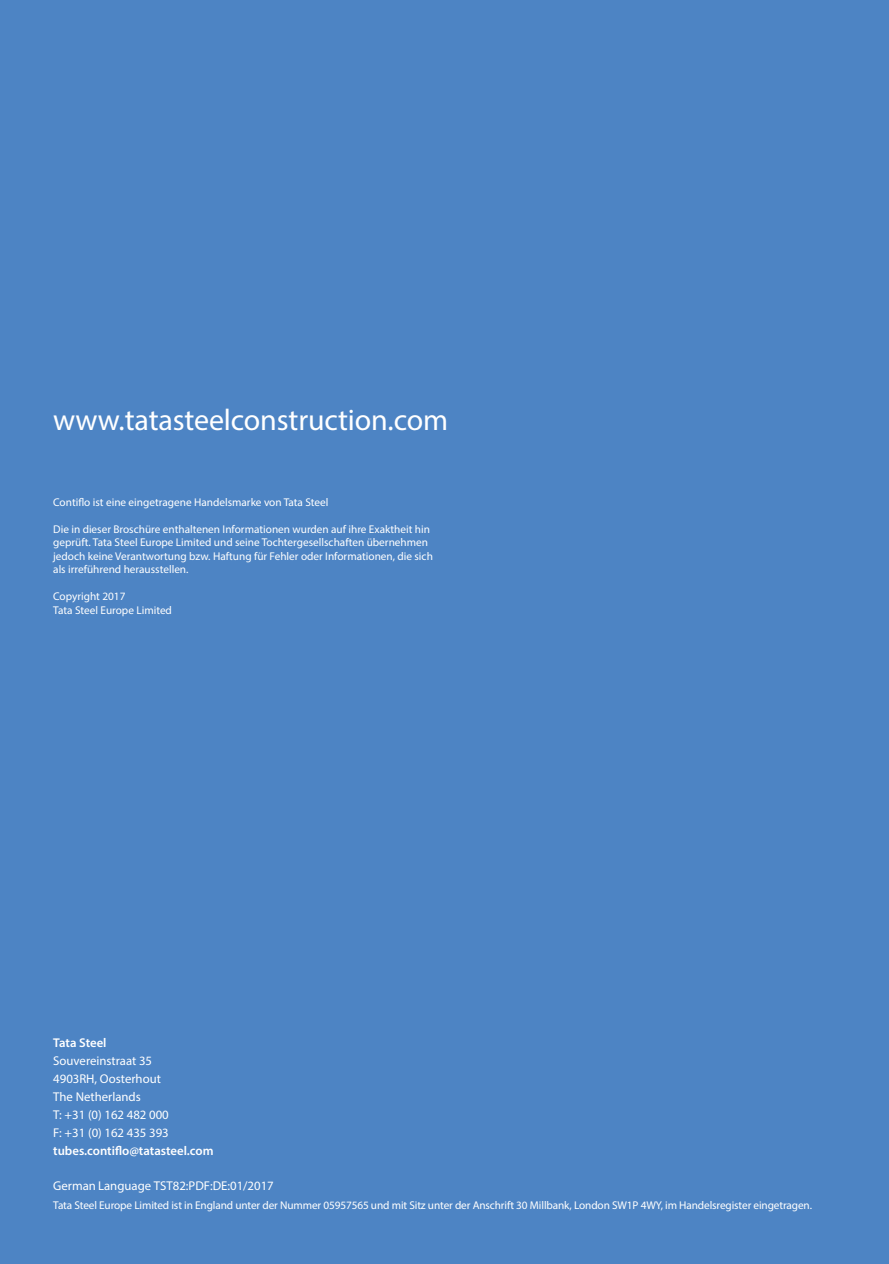
<style>
.page{position:relative;width:889px;height:1264px;background:#fff}
.page>*{position:absolute;margin:0;border:0;box-sizing:border-box;transform-origin:0 0}
.t1{font:30px "Myriad Pro";letter-spacing:-.005em;color:#fff}
.t2{font:12.75px/18px "Myriad Pro";color:#fff}
.t3{font:600 12.75px "Myriad Pro";color:#fff}
.t4{font:11.25px/13.5px "Myriad Pro";color:#fff}
</style>
<div class="page">
<div style="left:0;top:0;width:888px;height:1263px;background:#4d84c4"></div>
<h1 class="t1" style="left:53px;top:401px;width:396px">www.tatasteelconstruction.com</h1>
<p class="t4" style="left:53px;top:495px;width:277px">Contiflo ist eine eingetragene Handelsmarke von Tata Steel</p>
<p class="t4" style="left:53px;top:522px;width:381px">Die in dieser Broschüre enthaltenen Informationen wurden auf ihre Exaktheit hin geprüft. Tata Steel Europe Limited und seine Tochtergesellschaften übernehmen jedoch keine Verantwortung bzw. Haftung für Fehler oder Informationen, die sich als irreführend herausstellen.</p>
<p class="t4" style="left:53px;top:589px;width:120px">Copyright 2017<br>Tata Steel Europe Limited</p>
<p class="t3" style="left:53px;top:1034px;width:55px">Tata Steel</p>
<p class="t2" style="left:53px;top:1051px;width:117px">Souvereinstraat 35<br>4903RH, Oosterhout<br>The Netherlands<br>T: +31 (0) 162 482 000<br>F: +31 (0) 162 435 393</p>
<p class="t3" style="left:53px;top:1142px;width:162px">tubes.contiflo@tatasteel.com</p>
<p class="t2" style="left:53px;top:1176px;width:222px">German Language TST82:PDF:DE:01/2017</p>
<p class="t4" style="left:53px;top:1197px;width:760px">Tata Steel Europe Limited ist in England unter der Nummer 05957565 und mit Sitz unter der Anschrift 30 Millbank, London SW1P 4WY, im Handelsregister eingetragen.</p>
</div>
